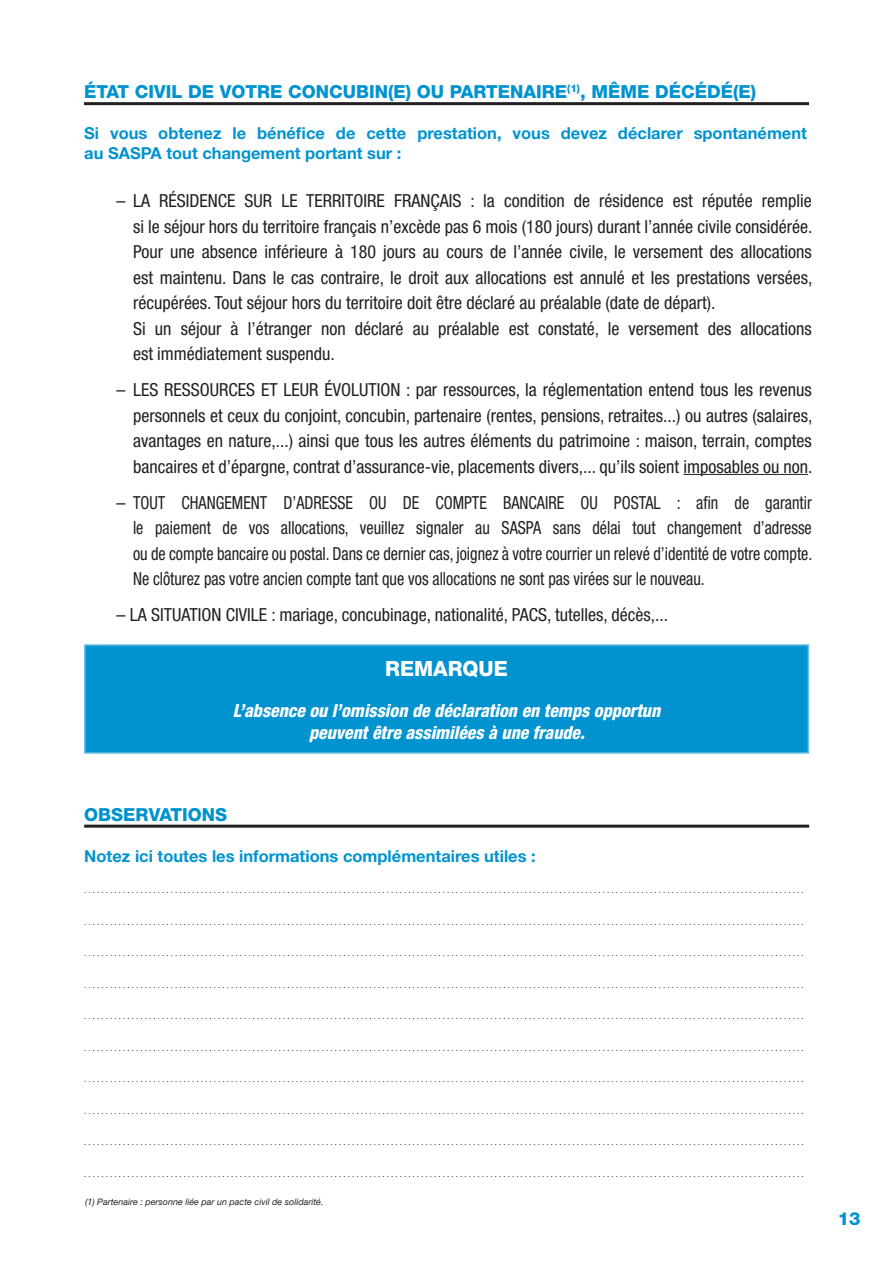
<style>
.page{position:relative;width:893px;height:1263px;background:#fff}
.page>*{position:absolute;margin:0;border:0;box-sizing:border-box;transform-origin:0 0}
.t1{font:800 21px "Helvetica Neue LT";color:#fff}
.t2{font:condensed 18px/25.5px "Helvetica Neue LT";color:#231f20;text-align:justify}
.t3{font:italic 800 condensed 18px/21.6px "Helvetica Neue LT";color:#fff;text-align:center}
.t4{font:800 18px "Helvetica Neue LT";color:#0093d0}
.t5{font:700 16.5px/19.8px "Helvetica Neue LT";color:#0093d0}
.t6{font:condensed 9px "Helvetica Neue LT";color:#231f20}
.t7{font:italic 9px "Helvetica Neue LT";color:#231f20}
</style>
<div class="page">
<hr style="left:84px;top:102px;width:725px;height:3px;background:#231f20">
<hr style="left:84px;top:825px;width:725px;height:3px;background:#231f20">
<hr style="left:683px;top:474px;width:125px;height:1px;background:#231f20">
<div style="left:84px;top:644px;width:725px;height:110px;background:#0093d0;border:2px solid #6bbde5"></div>
<h2 class="t4" style="left:84px;top:81px;width:673px">ÉTAT CIVIL DE VOTRE CONCUBIN(E) OU PARTENAIRE<sup>(1)</sup>, MÊME DÉCÉDÉ(E)</h2>
<h3 class="t5" style="left:84px;top:123px;width:724px">Si vous obtenez le bénéfice de cette prestation, vous devez déclarer spontanément au SASPA tout changement portant sur :</h3>
<p class="t2" style="left:133px;top:188px;width:681px;text-align:left;text-indent:-17px">– LA RÉSIDENCE SUR LE TERRITOIRE FRANÇAIS : la condition de résidence est réputée remplie si le séjour hors du territoire français n’excède pas 6 mois (180 jours) durant l’année civile considérée.<br>Pour une absence inférieure à 180 jours au cours de l’année civile, le versement des allocations est maintenu. Dans le cas contraire, le droit aux allocations est annulé et les prestations versées, récupérées. Tout séjour hors du territoire doit être déclaré au préalable (date de départ).<br>Si un séjour à l’étranger non déclaré au préalable est constaté, le versement des allocations est immédiatement suspendu.</p>
<p class="t2" style="left:133px;top:377px;width:681px;text-indent:-17px">– LES RESSOURCES ET LEUR ÉVOLUTION : par ressources, la réglementation entend tous les revenus personnels et ceux du conjoint, concubin, partenaire (rentes, pensions, retraites...) ou autres (salaires, avantages en nature,...) ainsi que tous les autres éléments du patrimoine : maison, terrain, comptes bancaires et d’épargne, contrat d’assurance-vie, placements divers,... qu’ils soient imposables ou non.</p>
<p class="t2" style="left:133px;top:489px;width:681px;text-indent:-16px">– TOUT CHANGEMENT D’ADRESSE OU DE COMPTE BANCAIRE OU POSTAL : afin de garantir le paiement de vos allocations, veuillez signaler au SASPA sans délai tout changement d’adresse ou de compte bancaire ou postal. Dans ce dernier cas, joignez à votre courrier un relevé d’identité de votre compte.<br>Ne clôturez pas votre ancien compte tant que vos allocations ne sont pas virées sur le nouveau.</p>
<h2 class="t2" style="left:117px;top:602px;width:553px">– LA SITUATION CIVILE : mariage, concubinage, nationalité, PACS, tutelles, décès,...</h2>
<h1 class="t1" style="left:385px;top:655px;width:124px">REMARQUE</h1>
<h2 class="t3" style="left:233px;top:699px;width:429px">L’absence ou l’omission de déclaration en temps opportun peuvent être assimilées à une fraude.</h2>
<h2 class="t4" style="left:84px;top:803px;width:144px">OBSERVATIONS</h2>
<h3 class="t5" style="left:84px;top:846px;width:453px">Notez ici toutes les informations complémentaires utiles :</h3>
<p class="t6" style="left:84px;top:885px;width:721px">. . . . . . . . . . . . . . . . . . . . . . . . . . . . . . . . . . . . . . . . . . . . . . . . . . . . . . . . . . . . . . . . . . . . . . . . . . . . . . . . . . . . . . . . . . . . . . . . . . . . . . . . . . . . . . . . . . . . . . . . . . . . . . . . . . . . . . . . . . . . . . . . . . . . . . . . . . . . . . . . . . . . . . .</p>
<p class="t6" style="left:84px;top:916px;width:721px">. . . . . . . . . . . . . . . . . . . . . . . . . . . . . . . . . . . . . . . . . . . . . . . . . . . . . . . . . . . . . . . . . . . . . . . . . . . . . . . . . . . . . . . . . . . . . . . . . . . . . . . . . . . . . . . . . . . . . . . . . . . . . . . . . . . . . . . . . . . . . . . . . . . . . . . . . . . . . . . . . . . . . . .</p>
<p class="t6" style="left:84px;top:948px;width:721px">. . . . . . . . . . . . . . . . . . . . . . . . . . . . . . . . . . . . . . . . . . . . . . . . . . . . . . . . . . . . . . . . . . . . . . . . . . . . . . . . . . . . . . . . . . . . . . . . . . . . . . . . . . . . . . . . . . . . . . . . . . . . . . . . . . . . . . . . . . . . . . . . . . . . . . . . . . . . . . . . . . . . . . .</p>
<p class="t6" style="left:84px;top:979px;width:721px">. . . . . . . . . . . . . . . . . . . . . . . . . . . . . . . . . . . . . . . . . . . . . . . . . . . . . . . . . . . . . . . . . . . . . . . . . . . . . . . . . . . . . . . . . . . . . . . . . . . . . . . . . . . . . . . . . . . . . . . . . . . . . . . . . . . . . . . . . . . . . . . . . . . . . . . . . . . . . . . . . . . . . . .</p>
<p class="t6" style="left:84px;top:1011px;width:721px">. . . . . . . . . . . . . . . . . . . . . . . . . . . . . . . . . . . . . . . . . . . . . . . . . . . . . . . . . . . . . . . . . . . . . . . . . . . . . . . . . . . . . . . . . . . . . . . . . . . . . . . . . . . . . . . . . . . . . . . . . . . . . . . . . . . . . . . . . . . . . . . . . . . . . . . . . . . . . . . . . . . . . . .</p>
<p class="t6" style="left:84px;top:1042px;width:721px">. . . . . . . . . . . . . . . . . . . . . . . . . . . . . . . . . . . . . . . . . . . . . . . . . . . . . . . . . . . . . . . . . . . . . . . . . . . . . . . . . . . . . . . . . . . . . . . . . . . . . . . . . . . . . . . . . . . . . . . . . . . . . . . . . . . . . . . . . . . . . . . . . . . . . . . . . . . . . . . . . . . . . . .</p>
<p class="t6" style="left:84px;top:1074px;width:721px">. . . . . . . . . . . . . . . . . . . . . . . . . . . . . . . . . . . . . . . . . . . . . . . . . . . . . . . . . . . . . . . . . . . . . . . . . . . . . . . . . . . . . . . . . . . . . . . . . . . . . . . . . . . . . . . . . . . . . . . . . . . . . . . . . . . . . . . . . . . . . . . . . . . . . . . . . . . . . . . . . . . . . . .</p>
<p class="t6" style="left:84px;top:1105px;width:721px">. . . . . . . . . . . . . . . . . . . . . . . . . . . . . . . . . . . . . . . . . . . . . . . . . . . . . . . . . . . . . . . . . . . . . . . . . . . . . . . . . . . . . . . . . . . . . . . . . . . . . . . . . . . . . . . . . . . . . . . . . . . . . . . . . . . . . . . . . . . . . . . . . . . . . . . . . . . . . . . . . . . . . . .</p>
<p class="t6" style="left:84px;top:1137px;width:721px">. . . . . . . . . . . . . . . . . . . . . . . . . . . . . . . . . . . . . . . . . . . . . . . . . . . . . . . . . . . . . . . . . . . . . . . . . . . . . . . . . . . . . . . . . . . . . . . . . . . . . . . . . . . . . . . . . . . . . . . . . . . . . . . . . . . . . . . . . . . . . . . . . . . . . . . . . . . . . . . . . . . . . . .</p>
<p class="t6" style="left:84px;top:1168px;width:721px">. . . . . . . . . . . . . . . . . . . . . . . . . . . . . . . . . . . . . . . . . . . . . . . . . . . . . . . . . . . . . . . . . . . . . . . . . . . . . . . . . . . . . . . . . . . . . . . . . . . . . . . . . . . . . . . . . . . . . . . . . . . . . . . . . . . . . . . . . . . . . . . . . . . . . . . . . . . . . . . . . . . . . . .</p>
<p class="t7" style="left:85px;top:1196px;width:240px">(1) Partenaire : personne liée par un pacte civil de solidarité.</p>
<h2 class="t4" style="left:838px;top:1208px;width:24px">13</h2>
</div>
